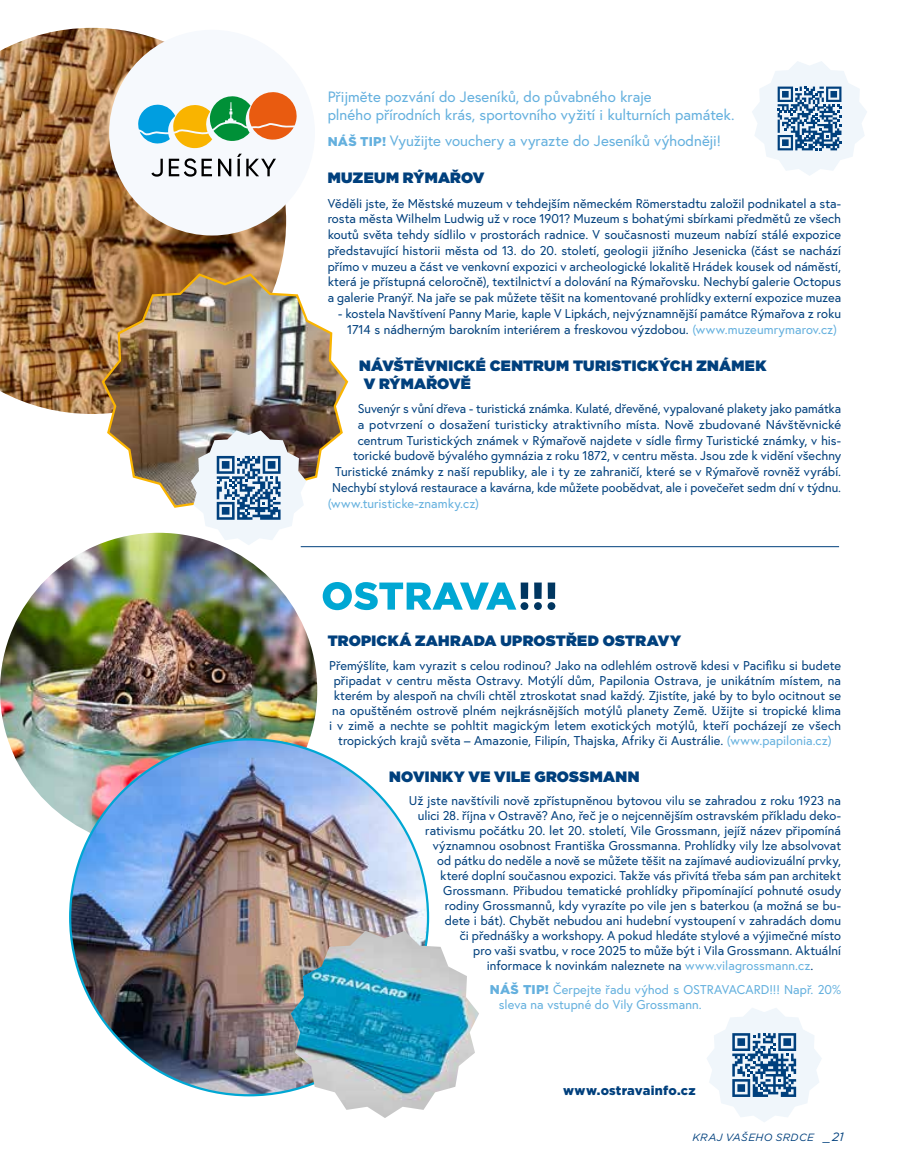
<style>
.page{position:relative;width:915px;height:1170px;background:#fff}
.page>*{position:absolute;margin:0;border:0;box-sizing:border-box;transform-origin:0 0}
.t1{font:15px/18px "Europa";color:#64b0de}
.t2{font:900 15px/18px "Gotham";letter-spacing:.015em;color:#00407d}
.t3{font:12.75px/15.8px "Europa";color:#00407d;text-align:center}
.t4{font:12.75px/15px "Europa";letter-spacing:.005em;color:#64b0de}
.t5{font:900 12.75px "Gotham";letter-spacing:.02em;color:#00407d}
.t6{font:italic 10.5px "Gotham";letter-spacing:.03em;color:#00407d}
.s1{font-family:"Gotham";font-weight:900;font-size:12.75px}
.s2{color:#64b0de}
.s3{font-family:"Gotham";font-weight:900}
.s4{font-size:12px}
</style>
<div class="page">
<img style="left:0;top:532px;width:317px;height:289px">
<img style="left:70px;top:739px;width:358px;height:356px">
<img style="left:0;top:28px;width:286px;height:386px">
<svg style="left:322px;top:582px;width:194px;height:28px"></svg>
<div style="left:520px;top:602px;width:8px;height:8px;background:#003660;border-radius:50%"></div>
<div style="left:534px;top:602px;width:7px;height:8px;background:#003660;border-radius:50%"></div>
<div style="left:520px;top:582px;width:8px;height:17px;background:#003660"></div>
<div style="left:534px;top:582px;width:7px;height:17px;background:#003660"></div>
<div style="left:547px;top:582px;width:8px;height:17px;background:#003660"></div>
<div style="left:547px;top:602px;width:8px;height:8px;background:#003660;border-radius:50%"></div>
<img style="left:291px;top:930px;width:188px;height:187px">
<img style="left:100px;top:272px;width:249px;height:236px">
<svg style="left:707px;top:1008px;width:114px;height:114px"></svg>
<div style="left:109px;top:30px;width:206px;height:205px;background:#f6f9fd;border-radius:50%"></div>
<svg style="left:138px;top:92px;width:159px;height:85px"></svg>
<hr style="left:300px;top:546px;width:538px;height:1px;background:#00407d">
<svg style="left:191px;top:430px;width:115px;height:115px"></svg>
<svg style="left:752px;top:61px;width:115px;height:115px"></svg>
<p class="t1" style="left:327px;top:87px;width:408px">Přijměte pozvání do Jeseníků, do půvabného kraje<br>plného přírodních krás, sportovního vyžití i kulturních památek.</p>
<p class="t1" style="left:327px;top:132px;width:394px"><span class="s1">NÁŠ TIP!</span> Využijte vouchery a vyrazte do Jeseníků výhodněji!</p>
<p class="t2" style="left:327px;top:169px;width:158px">MUZEUM RÝMAŘOV</p>
<p class="t3" style="left:327px;top:195px;width:515px;text-align:justify">Věděli jste, že Městské muzeum v tehdejším německém Römerstadtu založil podnikatel a sta&shy;rosta města Wilhelm Ludwig už v roce 1901? Muzeum s bohatými sbírkami předmětů ze všech koutů světa tehdy sídlilo v prostorách radnice. V současnosti muzeum nabízí stálé expozice představující historii města od 13. do 20. století, geologii jižního Jesenicka (část se nachází přímo v muzeu a část ve venkovní expozici v archeologické lokalitě Hrádek kousek od náměstí, která je přístupná celoročně), textilnictví a dolování na Rýmařovsku. Nechybí galerie Octopus a galerie Pranýř. Na jaře se pak můžete těšit na komentované prohlídky externí expozice muzea</p>
<p class="t3" style="left:338px;top:305px;width:504px">- kostela Navštívení Panny Marie, kaple V Lipkách, nejvýznamnější památce Rýmařova z roku<br>1714 s nádherným barokním interiérem a freskovou výzdobou. <span class="s2">(www.muzeumrymarov.cz)</span></p>
<p class="t2" style="left:363px;top:356px;width:404px;text-indent:-4px">NÁVŠTĚVNICKÉ CENTRUM TURISTICKÝCH ZNÁMEK<br>V RÝMAŘOVĚ</p>
<p class="t3" style="left:332px;top:400px;width:510px;text-align:right">Suvenýr s vůní dřeva - turistická známka. Kulaté, dřevěné, vypalované plakety jako památka<br>a potvrzení o dosažení turisticky atraktivního místa. Nově zbudované Návštěvnické centrum Turistických známek v Rýmařově najdete v sídle firmy Turistické známky, v his&shy;torické budově bývalého gymnázia z roku 1872, v centru města. Jsou zde k vidění všechny Turistické známky z naší republiky, ale i ty ze zahraničí, které se v Rýmařově rovněž vyrábí.<br>Nechybí stylová restaurace a kavárna, kde můžete poobědvat, ale i povečeřet sedm dní v týdnu.</p>
<p class="t4" style="left:327px;top:495px;width:153px">(www.turisticke-znamky.cz)</p>
<p class="t2" style="left:327px;top:631px;width:355px">TROPICKÁ ZAHRADA UPROSTŘED OSTRAVY</p>
<p class="t3" style="left:329px;top:657px;width:513px;line-height:15px">Přemýšlíte, kam vyrazit s celou rodinou? Jako na odlehlém ostrově kdesi v Pacifiku si budete připadat v centru města Ostravy. Motýlí dům, Papilonia Ostrava, je unikátním místem, na kterém by alespoň na chvíli chtěl ztroskotat snad každý. Zjistíte, jaké by to bylo ocitnout se na opuštěném ostrově plném nejkrásnějších motýlů planety Země. Užijte si tropické klima i v zimě a nechte se pohltit magickým letem exotických motýlů, kteří pocházejí ze všech tropických krajů světa – Amazonie, Filipín, Thajska, Afriky či Austrálie. <span class="s2">(www.papilonia.cz)</span></p>
<p class="t2" style="left:389px;top:767px;width:251px">NOVINKY VE VILE GROSSMANN</p>
<p class="t3" style="left:408px;top:792px;width:434px">Už jste navštívili nově zpřístupněnou bytovou vilu se zahradou z roku 1923 na</p>
<p class="t3" style="left:417px;top:807px;width:425px">ulici 28. října v Ostravě? Ano, řeč je o nejcennějším ostravském příkladu deko-</p>
<p class="t3" style="left:425px;top:822px;width:417px">rativismu počátku 20. let 20. století, Vile Grossmann, jejíž název připomíná</p>
<p class="t3" style="left:432px;top:837px;width:410px">významnou osobnost Františka Grossmanna. Prohlídky vily lze absolvovat</p>
<p class="t3" style="left:437px;top:852px;width:405px">od pátku do neděle a nově se můžete těšit na zajímavé audiovizuální prvky,</p>
<p class="t3" style="left:440px;top:867px;width:402px">které doplní současnou expozici. Takže vás přivítá třeba sám pan architekt</p>
<p class="t3" style="left:443px;top:882px;width:399px">Grossmann. Přibudou tematické prohlídky připomínající pohnuté osudy</p>
<p class="t3" style="left:444px;top:897px;width:398px">rodiny Grossmannů, kdy vyrazíte po vile jen s baterkou (a možná se bu-</p>
<p class="t3" style="left:444px;top:912px;width:398px">dete i bát). Chybět nebudou ani hudební vystoupení v zahradách domu</p>
<p class="t3" style="left:459px;top:927px;width:382px">či přednášky a workshopy. A pokud hledáte stylové a výjimečné místo</p>
<p class="t3" style="left:473px;top:942px;width:369px">pro vaši svatbu, v roce 2025 to může být i Vila Grossmann. Aktuální</p>
<p class="t3" style="left:486px;top:957px;width:328px">informace k novinkám naleznete na <span class="s2">www.vilagrossmann.cz</span>.</p>
<p class="t4" style="left:498px;top:981px;width:344px;text-indent:-9px"><span class="s3">NÁŠ TIP!</span> Čerpejte řadu výhod s OSTRAVACARD!!! Např. 20% sleva na vstupné do Vily Grossmann.</p>
<p class="t5" style="left:563px;top:1081px;width:134px">www.ostravainfo.cz</p>
<p class="t6" style="left:692px;top:1130px;width:153px">KRAJ VAŠEHO SRDCE <span class="s4">_21</span></p>
</div>
